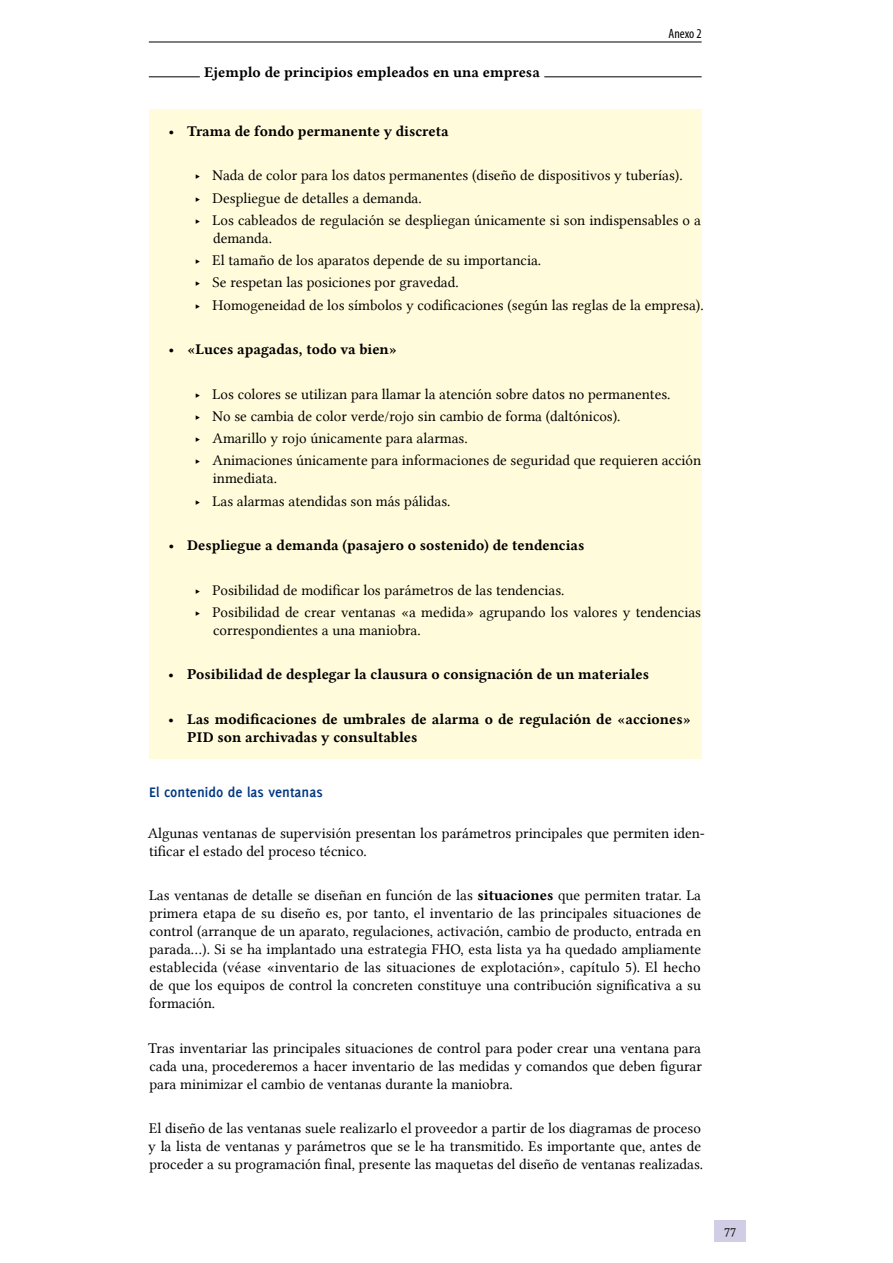
<style>
.page{position:relative;width:893px;height:1263px;background:#fff}
.page>*{position:absolute;margin:0;border:0;box-sizing:border-box;transform-origin:0 0}
.t1{font:15px/18px "Lin Libertine";color:#000}
.t2{font:15px/18px "Lin Libertine B";color:#000}
.t3{font:700 15px "Delicious";color:#003782}
.t4{font:condensed 13.5px "Myriad Pro";letter-spacing:-.005em;color:#000}
.t5{font:13.5px "Lin Libertine";color:#000}
.s1{font-family:"Lin Libertine B"}
</style>
<div class="page">
<div style="left:714px;top:1220px;width:32px;height:22px;background:#d1cde4"></div>
<hr style="left:149px;top:42px;width:553px;height:1px;background:#000">
<hr style="left:149px;top:76px;width:51px;height:1px;background:#000">
<hr style="left:544px;top:76px;width:158px;height:1px;background:#000">
<div style="left:149px;top:110px;width:553px;height:649px;background:#fffbdb"></div>
<p class="t2" style="left:204px;top:63px;width:337px">Ejemplo de principios empleados en una empresa</p>
<p class="t4" style="left:669px;top:25px;width:34px">Anexo 2</p>
<p class="t2" style="left:169px;top:122px;width:282px">• Trama de fondo permanente y discreta</p>
<p class="t1" style="left:195px;top:164px;width:508px;line-height:22.2px">‣ Nada de color para los datos permanentes (diseño de dispositivos y tuberías).<br>‣ Despliegue de detalles a demanda.<br>‣ Los cableados de regulación se despliegan únicamente si son indispensables o a</p>
<p class="t1" style="left:195px;top:227px;width:510px;line-height:22.2px;text-indent:18px">demanda.<br>‣ El tamaño de los aparatos depende de su importancia.<br>‣ Se respetan las posiciones por gravedad.<br>‣ Homogeneidad de los símbolos y codificaciones (según las reglas de la empresa).</p>
<p class="t2" style="left:169px;top:340px;width:230px">• «Luces apagadas, todo va bien»</p>
<p class="t1" style="left:195px;top:383px;width:508px;line-height:22.2px">‣ Los colores se utilizan para llamar la atención sobre datos no permanentes.<br>‣ No se cambia de color verde/rojo sin cambio de forma (daltónicos).<br>‣ Amarillo y rojo únicamente para alarmas.<br>‣ Animaciones únicamente para informaciones de seguridad que requieren acción</p>
<p class="t1" style="left:195px;top:467px;width:257px;line-height:22.2px;text-indent:18px">inmediata.<br>‣ Las alarmas atendidas son más pálidas.</p>
<p class="t2" style="left:169px;top:536px;width:417px">• Despliegue a demanda (pasajero o sostenido) de tendencias</p>
<p class="t1" style="left:195px;top:579px;width:508px;line-height:22.2px">‣ Posibilidad de modificar los parámetros de las tendencias.<br>‣ Posibilidad de crear ventanas «a medida» agrupando los valores y tendencias</p>
<p class="t1" style="left:213px;top:621px;width:209px">correspondientes a una maniobra.</p>
<p class="t2" style="left:169px;top:665px;width:482px">• Posibilidad de desplegar la clausura o consignación de un materiales</p>
<p class="t2" style="left:187px;top:710px;width:505px;text-indent:-19px">• Las modificaciones de umbrales de alarma o de regulación de «acciones»<br>PID son archivadas y consultables</p>
<p class="t3" style="left:149px;top:784px;width:175px">El contenido de las ventanas</p>
<p class="t1" style="left:148px;top:824px;width:559px">Algunas ventanas de supervisión presentan los parámetros principales que permiten iden&shy;tificar el estado del proceso técnico.</p>
<p class="t1" style="left:149px;top:886px;width:554px;text-align:justify">Las ventanas de detalle se diseñan en función de las <span class="s1">situaciones</span> que permiten tratar. La primera etapa de su diseño es, por tanto, el inventario de las principales situaciones de control (arranque de un aparato, regulaciones, activación, cambio de producto, entrada en parada…). Si se ha implantado una estrategia FHO, esta lista ya ha quedado ampliamente establecida (véase «inventario de las situaciones de explotación», capítulo 5). El hecho de que los equipos de control la concreten constituye una contribución significativa a su formación.</p>
<p class="t1" style="left:148px;top:1039px;width:555px;text-align:justify">Tras inventariar las principales situaciones de control para poder crear una ventana para cada una, procederemos a hacer inventario de las medidas y comandos que deben figurar para minimizar el cambio de ventanas durante la maniobra.</p>
<p class="t1" style="left:148px;top:1119px;width:556px">El diseño de las ventanas suele realizarlo el proveedor a partir de los diagramas de proceso y la lista de ventanas y parámetros que se le ha transmitido. Es importante que, antes de proceder a su programación final, presente las maquetas del diseño de ventanas realizadas.</p>
<p class="t5" style="left:724px;top:1222px;width:13px">77</p>
</div>
